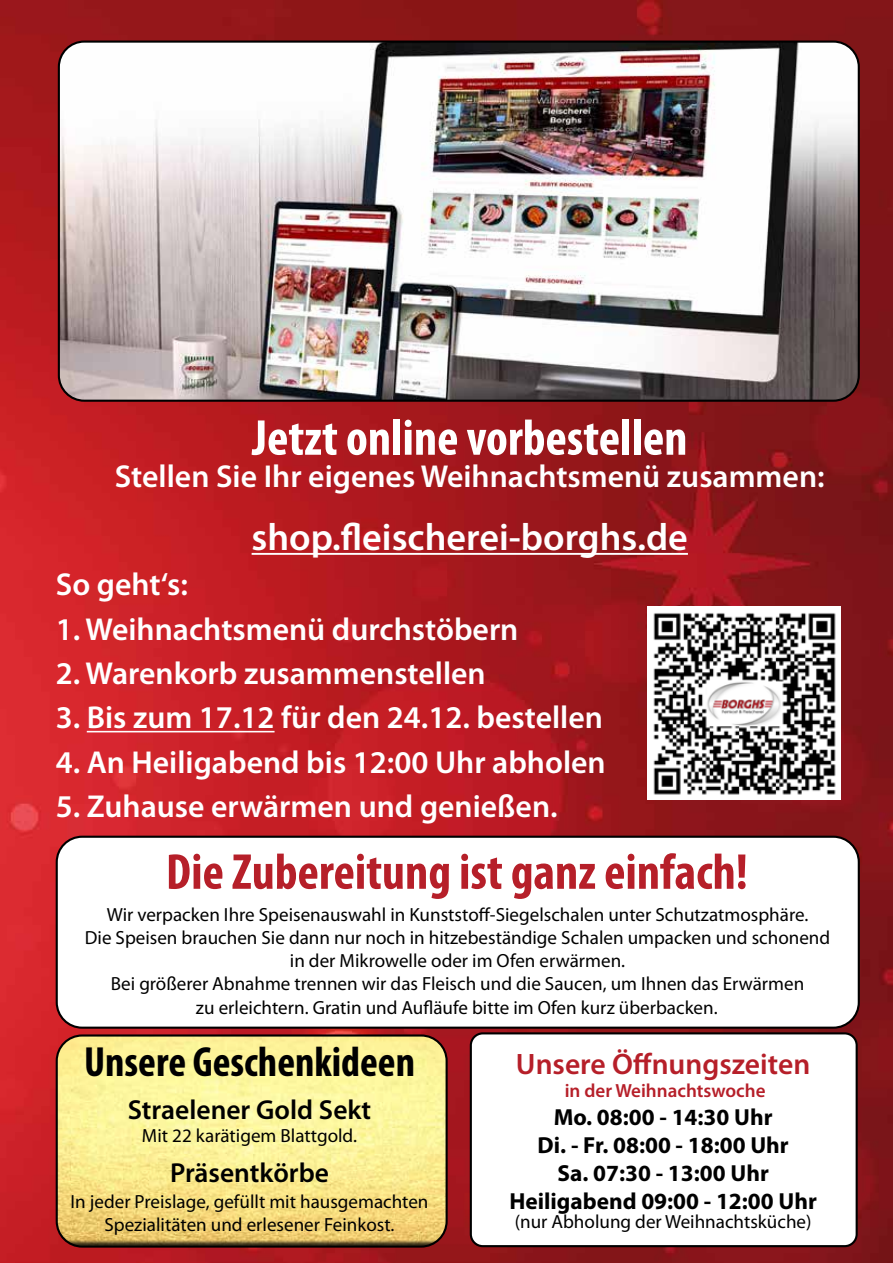
<style>
.page{position:relative;width:893px;height:1263px;background:#fff}
.page>*{position:absolute;margin:0;border:0;box-sizing:border-box;transform-origin:0 0}
.t1{font:700 condensed 50.85px "Myriad Pro";color:#b61f29}
.t2{font:700 condensed 50.85px "Myriad Pro";color:#fff}
.t3{font:700 condensed 42.3px "Myriad Pro";color:#000}
.t4{font:600 38.1px "Myriad Pro";color:#fff}
.t5{font:600 31.8px "Myriad Pro";color:#fff}
.t6{font:600 29.7px "Myriad Pro";color:#b61f29}
.t7{font:600 27.6px "Myriad Pro";color:#000}
.t8{font:700 23.25px/27.9px "Myriad Pro";color:#000;text-align:center}
.t9{font:19.05px/23.2px "Myriad Pro";color:#000;text-align:center}
.t10{font:600 19.05px "Myriad Pro";color:#b61f29}
</style>
<div class="page">
<img style="left:0;top:0;width:893px;height:1263px">
<div style="left:57px;top:837px;width:802px;height:191px;background:#fff;border-radius:25px"></div>
<div style="left:56px;top:836px;width:804px;height:193px;border:2px solid #000;border-radius:25px"></div>
<hr style="left:252px;top:553px;width:436px;height:2px;background:#fff">
<hr style="left:87px;top:731px;width:188px;height:1px;background:#fff">
<div style="left:471px;top:1033px;width:386px;height:213px;background:#fff;border-radius:12px"></div>
<div style="left:470px;top:1032px;width:388px;height:215px;border:2px solid #000;border-radius:12px"></div>
<img style="left:648px;top:607px;width:193px;height:193px">
<div style="left:57px;top:1035px;width:390px;height:211px;background:#000;opacity:.75"></div>
<div style="left:56px;top:1034px;width:392px;height:213px;border:2px solid #000;border-radius:25px"></div>
<img style="left:59px;top:42px;width:800px;height:359px">
<div style="left:58px;top:41px;width:802px;height:361px;border:2px solid #000;border-radius:25px"></div>
<h1 class="t2" style="left:252px;top:406px;width:437px">Jetzt online vorbestellen</h1>
<h3 class="t5" style="left:115px;top:456px;width:711px">Stellen Sie Ihr eigenes Weihnachtsmenü zusammen:</h3>
<h3 class="t4" style="left:252px;top:513px;width:438px">shop.fleischerei-borghs.de</h3>
<h3 class="t5" style="left:56px;top:564px;width:134px">So geht‘s:</h3>
<h3 class="t5" style="left:56px;top:609px;width:464px">1. Weihnachtsmenü durchstöbern</h3>
<h3 class="t5" style="left:56px;top:653px;width:432px">2. Warenkorb zusammenstellen</h3>
<h3 class="t5" style="left:56px;top:697px;width:549px">3. Bis zum 17.12 für den 24.12. bestellen</h3>
<h3 class="t5" style="left:56px;top:742px;width:552px">4. An Heiligabend bis 12:00 Uhr abholen</h3>
<h3 class="t5" style="left:56px;top:786px;width:503px">5. Zuhause erwärmen und genießen.</h3>
<h1 class="t1" style="left:166px;top:840px;width:583px">Die Zubereitung ist ganz einfach!</h1>
<p class="t9" style="left:85px;top:902px;width:747px">Wir verpacken Ihre Speisenauswahl in Kunststoff-Siegelschalen unter Schutzatmosphäre.<br>Die Speisen brauchen Sie dann nur noch in hitzebeständige Schalen umpacken und schonend in der Mikrowelle oder im Ofen erwärmen.<br>Bei größerer Abnahme trennen wir das Fleisch und die Saucen, um Ihnen das Erwärmen<br>zu erleichtern. Gratin und Aufläufe bitte im Ofen kurz überbacken.</p>
<h2 class="t3" style="left:84px;top:1036px;width:333px">Unsere Geschenkideen</h2>
<h3 class="t7" style="left:128px;top:1092px;width:245px">Straelener Gold Sekt</h3>
<p class="t9" style="left:142px;top:1123px;width:217px">Mit 22 karätigem Blattgold.</p>
<h3 class="t7" style="left:170px;top:1155px;width:161px">Präsentkörbe</h3>
<p class="t9" style="left:71px;top:1189px;width:360px">In jeder Preislage, gefüllt mit hausgemachten<br>Spezialitäten und erlesener Feinkost.</p>
<h3 class="t6" style="left:516px;top:1045px;width:296px">Unsere Öffnungszeiten</h3>
<p class="t10" style="left:565px;top:1078px;width:202px">in der Weihnachtswoche</p>
<p class="t8" style="left:509px;top:1102px;width:309px">Mo. 08:00 - 14:30 Uhr<br>Di. - Fr. 08:00 - 18:00 Uhr<br>Sa. 07:30 - 13:00 Uhr<br>Heiligabend 09:00 - 12:00 Uhr</p>
<p class="t9" style="left:515px;top:1209px;width:298px">(nur Abholung der Weihnachtsküche)</p>
</div>
